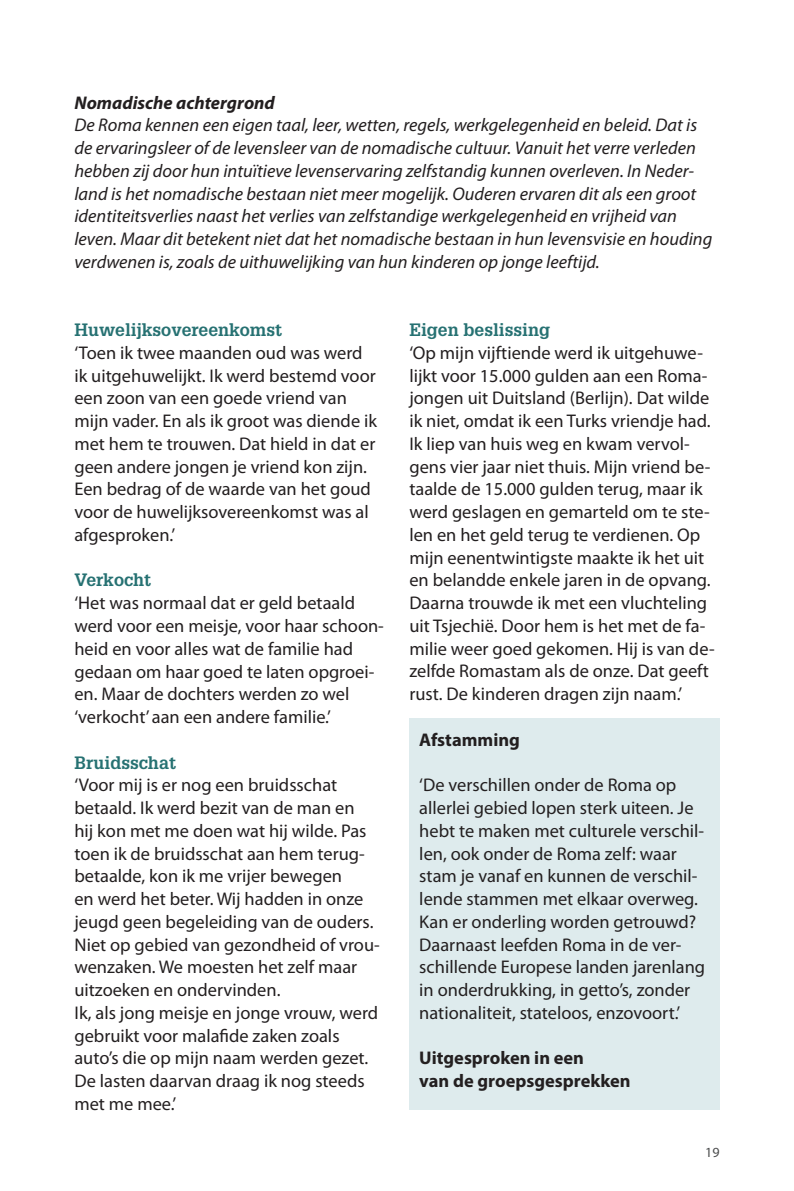
<style>
.page{position:relative;width:794px;height:1191px;background:#fff}
.page>*{position:absolute;margin:0;border:0;box-sizing:border-box;transform-origin:0 0}
.t1{font:18.38px/22.8px "Myriad Pro";color:#231f20}
.t2{font:italic 18.38px/22.8px "Myriad Pro";color:#231f20}
.t3{font:700 18.38px/22.8px "Myriad Pro";color:#231f20}
.t4{font:italic 700 18.38px "Myriad Pro";color:#231f20}
.t5{font:700 17.5px "Glypha";color:#267172}
.t6{font:14px "Myriad Pro";color:#4b4c4d}
</style>
<div class="page">
<div style="left:409px;top:718px;width:310px;height:392px;background:#deebed"></div>
<p class="t4" style="left:74px;top:90px;width:202px">Nomadische achtergrond</p>
<p class="t2" style="left:74px;top:113px;width:639px">De Roma kennen een eigen taal, leer, wetten, regels, werkgelegenheid en beleid. Dat is de ervaringsleer of de levensleer van de nomadische cultuur. Vanuit het verre verleden hebben zij door hun intuïtieve levenservaring zelfstandig kunnen overleven. In Neder&shy;land is het nomadische bestaan niet meer mogelijk. Ouderen ervaren dit als een groot identiteitsverlies naast het verlies van zelfstandige werkgelegenheid en vrijheid van leven. Maar dit betekent niet dat het nomadische bestaan in hun levensvisie en houding verdwenen is, zoals de uithuwelijking van hun kinderen op jonge leeftijd.</p>
<p class="t5" style="left:74px;top:319px;width:209px">Huwelijksovereenkomst</p>
<p class="t1" style="left:74px;top:341px;width:304px">‘Toen ik twee maanden oud was werd ik uitgehuwelijkt. Ik werd bestemd voor een zoon van een goede vriend van mijn vader. En als ik groot was diende ik met hem te trouwen. Dat hield in dat er geen andere jongen je vriend kon zijn.<br>Een bedrag of de waarde van het goud voor de huwelijksovereenkomst was al afgesproken.’</p>
<p class="t5" style="left:74px;top:569px;width:78px">Verkocht</p>
<p class="t1" style="left:74px;top:591px;width:311px">‘Het was normaal dat er geld betaald werd voor een meisje, voor haar schoon&shy;heid en voor alles wat de familie had gedaan om haar goed te laten opgroei&shy;en. Maar de dochters werden zo wel ‘verkocht’ aan een andere familie.’</p>
<p class="t5" style="left:74px;top:751px;width:103px">Bruidsschat</p>
<p class="t1" style="left:74px;top:773px;width:307px">‘Voor mij is er nog een bruidsschat betaald. Ik werd bezit van de man en<br>hij kon met me doen wat hij wilde. Pas toen ik de bruidsschat aan hem terug&shy;betaalde, kon ik me vrijer bewegen<br>en werd het beter. Wij hadden in onze jeugd geen begeleiding van de ouders.<br>Niet op gebied van gezondheid of vrou&shy;wenzaken. We moesten het zelf maar uitzoeken en ondervinden.<br>Ik, als jong meisje en jonge vrouw, werd gebruikt voor malafide zaken zoals auto’s die op mijn naam werden gezet.<br>De lasten daarvan draag ik nog steeds met me mee.’</p>
<p class="t5" style="left:409px;top:319px;width:142px">Eigen beslissing</p>
<p class="t1" style="left:409px;top:341px;width:307px">‘Op mijn vijftiende werd ik uitgehuwe&shy;lijkt voor 15.000 gulden aan een Roma&shy;jongen uit Duitsland (Berlijn). Dat wilde ik niet, omdat ik een Turks vriendje had.<br>Ik liep van huis weg en kwam vervol&shy;gens vier jaar niet thuis. Mijn vriend be&shy;taalde de 15.000 gulden terug, maar ik werd geslagen en gemarteld om te ste&shy;len en het geld terug te verdienen. Op mijn eenentwintigste maakte ik het uit en belandde enkele jaren in de opvang.<br>Daarna trouwde ik met een vluchteling uit Tsjechië. Door hem is het met de fa&shy;milie weer goed gekomen. Hij is van de&shy;zelfde Romastam als de onze. Dat geeft rust. De kinderen dragen zijn naam.’</p>
<p class="t3" style="left:419px;top:727px;width:102px">Afstamming</p>
<p class="t1" style="left:419px;top:773px;width:287px">‘De verschillen onder de Roma op allerlei gebied lopen sterk uiteen. Je hebt te maken met culturele verschil&shy;len, ook onder de Roma zelf: waar stam je vanaf en kunnen de verschil&shy;lende stammen met elkaar overweg.<br>Kan er onderling worden getrouwd?<br>Daarnaast leefden Roma in de ver&shy;schillende Europese landen jarenlang in onderdrukking, in getto’s, zonder nationaliteit, stateloos, enzovoort.’</p>
<p class="t3" style="left:419px;top:1046px;width:213px">Uitgesproken in een<br>van de groepsgesprekken</p>
<p class="t6" style="left:705px;top:1143px;width:16px">19</p>
</div>
